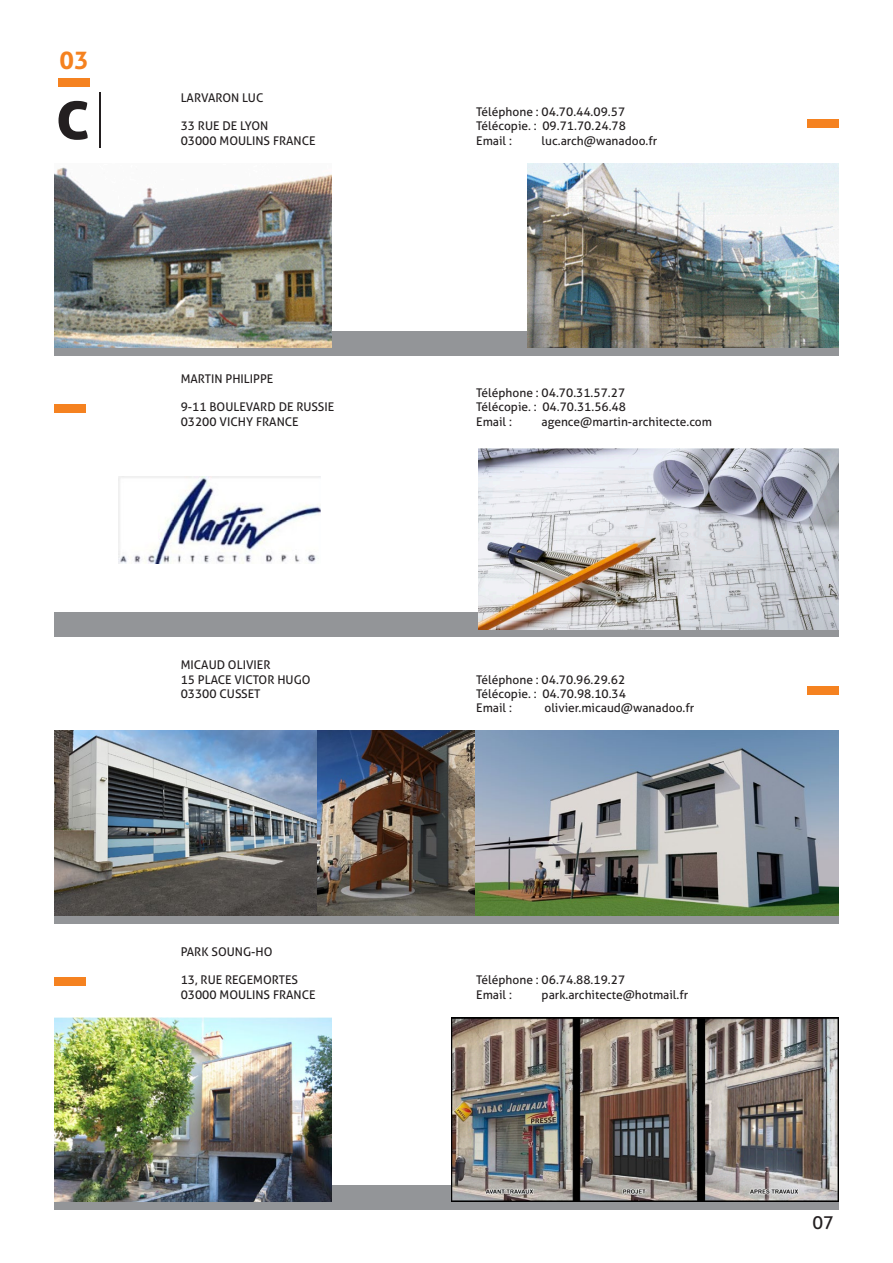
<style>
.page{position:relative;width:893px;height:1263px;background:#fff}
.page>*{position:absolute;margin:0;border:0;box-sizing:border-box;transform-origin:0 0}
.t1{font:700 24.45px "Aller";color:#f58220}
.t2{font:18px "Aller";color:#231f20}
.t3{font:12px "Aller";color:#231f20}
</style>
<div class="page">
<hr style="left:99px;top:92px;width:2px;height:56px;background:#231f20">
<svg style="left:59px;top:101px;width:29px;height:39px"></svg>
<div style="left:58px;top:78px;width:31px;height:8px;background:#f58220"></div>
<div style="left:54px;top:331px;width:785px;height:25px;background:#939598"></div>
<img style="left:54px;top:167px;width:278px;height:181px">
<img style="left:528px;top:164px;width:311px;height:184px">
<div style="left:54px;top:404px;width:31px;height:8px;background:#f58220"></div>
<div style="left:807px;top:119px;width:32px;height:8px;background:#f58220"></div>
<div style="left:54px;top:612px;width:785px;height:25px;background:#939598"></div>
<div style="left:54px;top:899px;width:785px;height:24px;background:#939598"></div>
<img style="left:54px;top:731px;width:263px;height:184px">
<div style="left:54px;top:977px;width:31px;height:8px;background:#f58220"></div>
<div style="left:807px;top:687px;width:32px;height:8px;background:#f58220"></div>
<div style="left:54px;top:1185px;width:785px;height:25px;background:#939598"></div>
<img style="left:54px;top:1017px;width:278px;height:185px">
<img style="left:451px;top:1017px;width:388px;height:185px">
<img style="left:119px;top:476px;width:202px;height:88px">
<img style="left:478px;top:448px;width:361px;height:182px">
<img style="left:317px;top:730px;width:522px;height:185px">
<h1 class="t1" style="left:59px;top:45px;width:31px">03</h1>
<p class="t3" style="left:181px;top:90px;width:84px">LARVARON LUC</p>
<p class="t3" style="left:181px;top:119px;width:89px">33 RUE DE LYON</p>
<p class="t3" style="left:181px;top:133px;width:136px">03000 MOULINS FRANCE</p>
<p class="t3" style="left:181px;top:371px;width:94px">MARTIN PHILIPPE</p>
<p class="t3" style="left:181px;top:400px;width:155px">9-11 BOULEVARD DE RUSSIE</p>
<p class="t3" style="left:181px;top:414px;width:119px">03200 VICHY FRANCE</p>
<p class="t3" style="left:181px;top:658px;width:91px">MICAUD OLIVIER</p>
<p class="t3" style="left:181px;top:672px;width:131px">15 PLACE VICTOR HUGO</p>
<p class="t3" style="left:181px;top:686px;width:81px">03300 CUSSET</p>
<p class="t3" style="left:181px;top:944px;width:93px">PARK SOUNG-HO</p>
<p class="t3" style="left:181px;top:973px;width:119px">13, RUE REGEMORTES</p>
<p class="t3" style="left:181px;top:987px;width:136px">03000 MOULINS FRANCE</p>
<p class="t3" style="left:476px;top:104px;width:150px">Téléphone : 04.70.44.09.57</p>
<p class="t3" style="left:476px;top:119px;width:151px">Télécopie. : 09.71.70.24.78</p>
<p class="t3" style="left:476px;top:133px;width:37px">Email :</p>
<p class="t3" style="left:542px;top:133px;width:117px">luc.arch@wanadoo.fr</p>
<p class="t3" style="left:476px;top:385px;width:150px">Téléphone : 04.70.31.57.27</p>
<p class="t3" style="left:476px;top:400px;width:151px">Télécopie. : 04.70.31.56.48</p>
<p class="t3" style="left:476px;top:414px;width:37px">Email :</p>
<p class="t3" style="left:542px;top:414px;width:172px">agence@martin-architecte.com</p>
<p class="t3" style="left:476px;top:672px;width:150px">Téléphone : 04.70.96.29.62</p>
<p class="t3" style="left:476px;top:686px;width:151px">Télécopie. : 04.70.98.10.34</p>
<p class="t3" style="left:476px;top:701px;width:37px">Email :</p>
<p class="t3" style="left:544px;top:701px;width:151px">olivier.micaud@wanadoo.fr</p>
<p class="t3" style="left:476px;top:973px;width:150px">Téléphone : 06.74.88.19.27</p>
<p class="t3" style="left:476px;top:987px;width:37px">Email :</p>
<p class="t3" style="left:542px;top:987px;width:148px">park.architecte@hotmail.fr</p>
<p class="t2" style="left:812px;top:1212px;width:23px">07</p>
</div>
